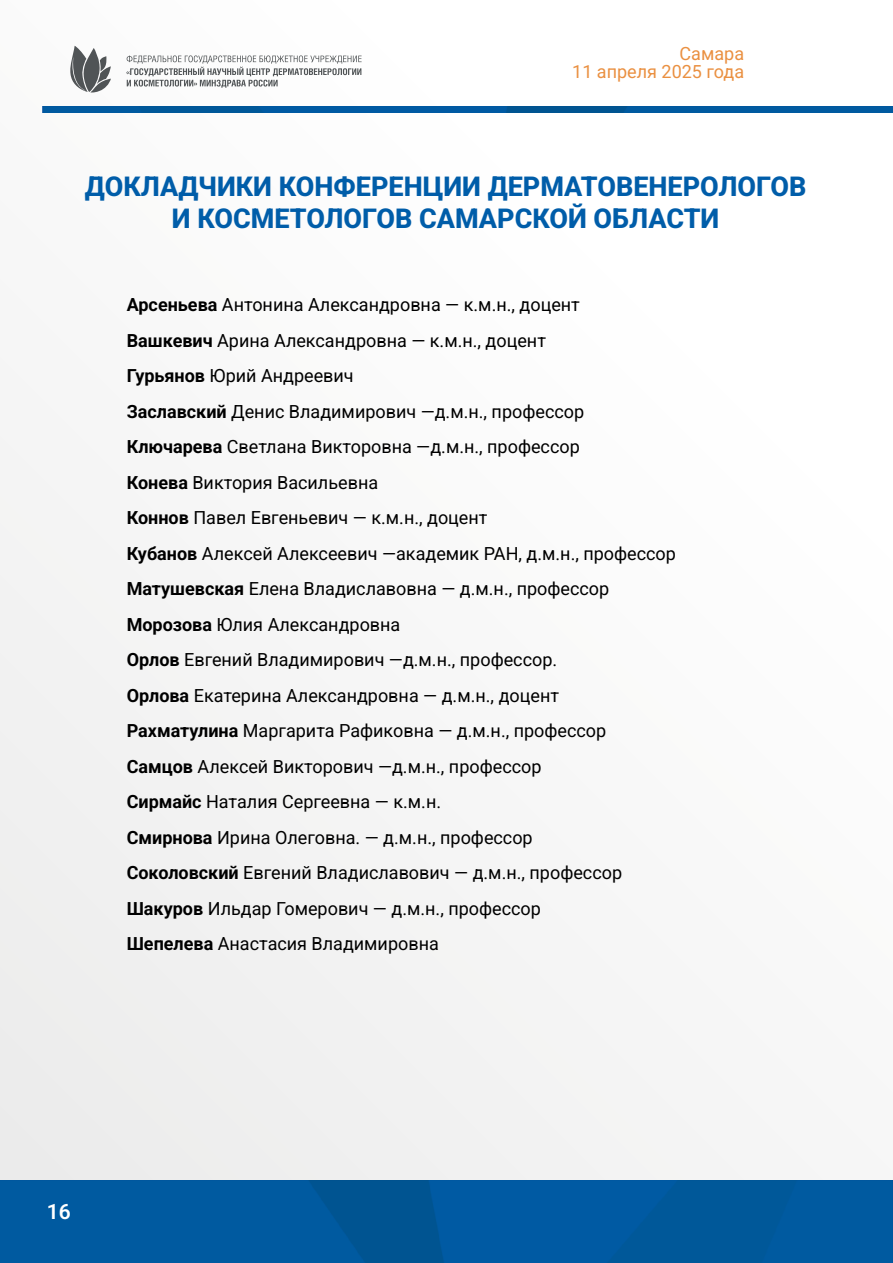
<style>
.page{position:relative;width:893px;height:1263px;background:#f8f8f8}
.page>*{position:absolute;margin:0;border:0;box-sizing:border-box;transform-origin:0 0}
.t1{font:800 27px/32.4px "Roboto";color:#005da9;text-align:center}
.t2{font:600 21px "Roboto";color:#fff}
.t3{font:18px/35.5px "Roboto";color:#000}
.t4{font:18px/18px "Roboto";color:#ea9041;text-align:right}
.s1{font-weight:700}
</style>
<div class="page">
<img style="left:0;top:1180px;width:893px;height:83px">
<img style="left:43px;top:106px;width:850px;height:7px">
<svg style="left:126px;top:55px;width:236px;height:33px"></svg>
<svg style="left:70px;top:46px;width:41px;height:46px"></svg>
<p class="t4" style="left:572px;top:44px;width:173px">Самара<br>11 апреля 2025 года</p>
<h1 class="t1" style="left:85px;top:169px;width:723px">ДОКЛАДЧИКИ КОНФЕРЕНЦИИ ДЕРМАТОВЕНЕРОЛОГОВ<br>И КОСМЕТОЛОГОВ САМАРСКОЙ ОБЛАСТИ</h1>
<p class="t3" style="left:127px;top:286px;width:551px"><span class="s1">Арсеньева</span> Антонина Александровна — к.м.н., доцент<br><span class="s1">Вашкевич</span> Арина Александровна — к.м.н., доцент<br><span class="s1">Гурьянов</span> Юрий Андреевич<br><span class="s1">Заславский</span> Денис Владимирович —д.м.н., профессор <span class="s1">Ключарева</span> Светлана Викторовна —д.м.н., профессор<br><span class="s1">Конева</span> Виктория Васильевна<br><span class="s1">Коннов</span> Павел Евгеньевич — к.м.н., доцент<br><span class="s1">Кубанов</span> Алексей Алексеевич —академик РАН, д.м.н., профессор <span class="s1">Матушевская</span> Елена Владиславовна — д.м.н., профессор <span class="s1">Морозова</span> Юлия Александровна<br><span class="s1">Орлов</span> Евгений Владимирович —д.м.н., профессор.<br><span class="s1">Орлова</span> Екатерина Александровна — д.м.н., доцент<br><span class="s1">Рахматулина</span> Маргарита Рафиковна — д.м.н., профессор <span class="s1">Самцов</span> Алексей Викторович —д.м.н., профессор<br><span class="s1">Сирмайс</span> Наталия Сергеевна — к.м.н.<br><span class="s1">Смирнова</span> Ирина Олеговна. — д.м.н., профессор<br><span class="s1">Соколовский</span> Евгений Владиславович — д.м.н., профессор <span class="s1">Шакуров</span> Ильдар Гомерович — д.м.н., профессор<br><span class="s1">Шепелева</span> Анастасия Владимировна</p>
<p class="t2" style="left:47px;top:1197px;width:25px">16</p>
</div>
